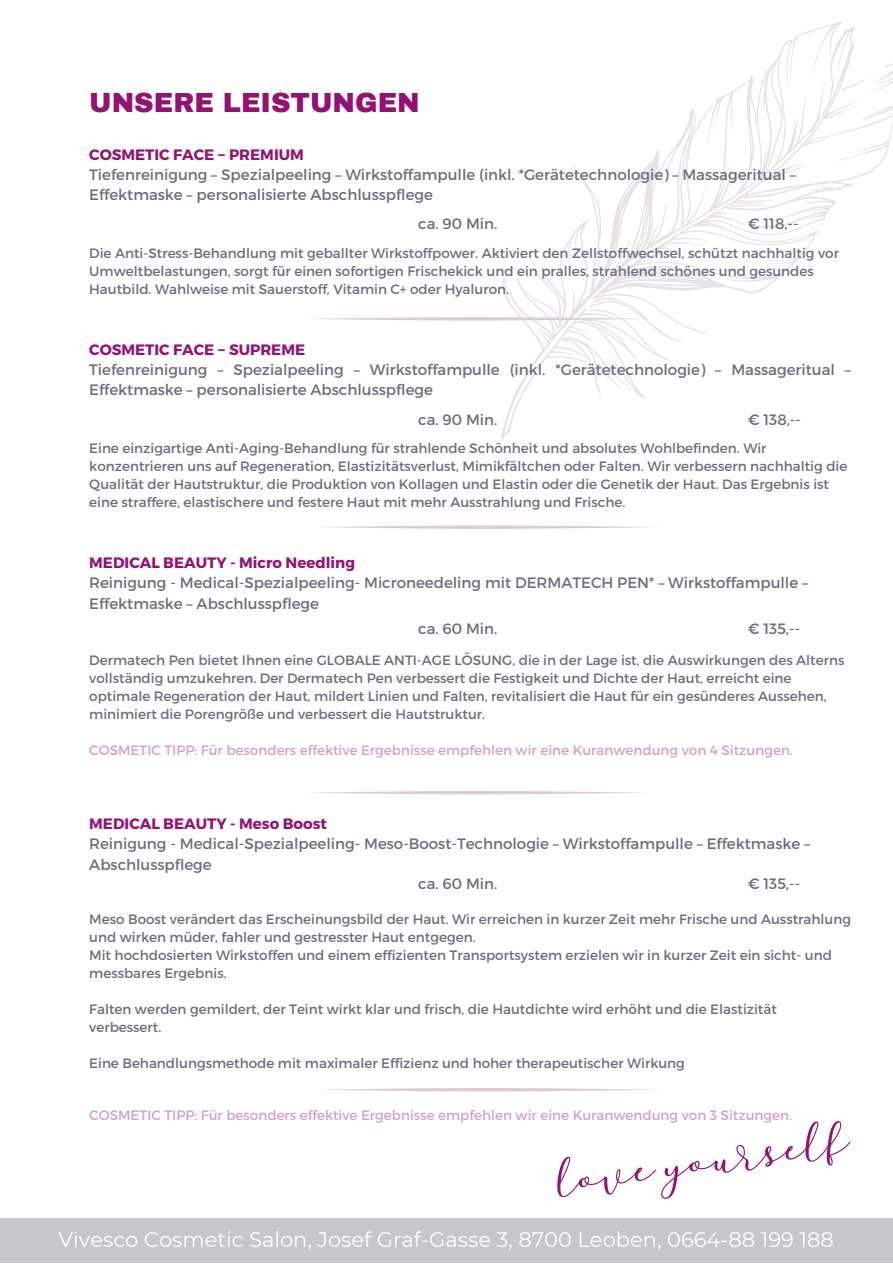
<style>
.page{position:relative;width:893px;height:1264px;background:#fff}
.page>*{position:absolute;margin:0;border:0;box-sizing:border-box;transform-origin:0 0}
.t1{font:54.6px "darloune";color:#941272}
.t2{font:900 27px "Archivo";color:#941272}
.t3{font:21px "Montserrat";color:#fff}
.t4{font:15px/20.2px "Montserrat";color:#6b6e7a}
.t5{font:700 15px "Montserrat";color:#941272}
.t6{font:13.5px/18px "Montserrat";color:#6b6e7a}
.t7{font:13.5px "Montserrat";color:#d2a3c2}
</style>
<div class="page">
<div style="left:0;top:1217px;width:892px;height:45px;background:#c7c5cd"></div>
<svg style="left:501px;top:41px;width:391px;height:398px"></svg>
<svg style="left:596px;top:363px;width:27px;height:27px"></svg>
<svg style="left:789px;top:21px;width:103px;height:100px"></svg>
<svg style="left:313px;top:279px;width:369px;height:69px"></svg>
<svg style="left:323px;top:525px;width:332px;height:4px"></svg>
<svg style="left:313px;top:791px;width:332px;height:3px"></svg>
<svg style="left:323px;top:1088px;width:332px;height:3px"></svg>
<p class="t2" style="left:89px;top:89px;width:332px">UNSERE LEISTUNGEN</p>
<p class="t5" style="left:89px;top:145px;width:216px">COSMETIC FACE − PREMIUM</p>
<p class="t4" style="left:89px;top:164px;width:708px">Tiefenreinigung – Spezialpeeling – Wirkstoffampulle (inkl. *Gerätetechnologie) – Massageritual –<br>Effektmaske – personalisierte Abschlusspflege</p>
<p class="t4" style="left:418px;top:212px;width:81px">ca. 90 Min.</p>
<p class="t4" style="left:747px;top:212px;width:52px">€ 118,--</p>
<p class="t6" style="left:89px;top:243px;width:751px">Die Anti-Stress-Behandlung mit geballter Wirkstoffpower. Aktiviert den Zellstoffwechsel, schützt nachhaltig vor<br>Umweltbelastungen, sorgt für einen sofortigen Frischekick und ein pralles, strahlend schönes und gesundes<br>Hautbild. Wahlweise mit Sauerstoff, Vitamin C+ oder Hyaluron.</p>
<p class="t5" style="left:89px;top:339px;width:217px">COSMETIC FACE − SUPREME</p>
<p class="t4" style="left:89px;top:358px;width:763px">Tiefenreinigung – Spezialpeeling – Wirkstoffampulle (inkl. *Gerätetechnologie) – Massageritual –<br>Effektmaske – personalisierte Abschlusspflege</p>
<p class="t4" style="left:418px;top:409px;width:81px">ca. 90 Min.</p>
<p class="t4" style="left:747px;top:409px;width:55px">€ 138,--</p>
<p class="t6" style="left:89px;top:439px;width:759px">Eine einzigartige Anti-Aging-Behandlung für strahlende Schönheit und absolutes Wohlbefinden. Wir konzentrieren uns auf Regeneration, Elastizitätsverlust, Mimikfältchen oder Falten. Wir verbessern nachhaltig die Qualität der Hautstruktur, die Produktion von Kollagen und Elastin oder die Genetik der Haut. Das Ergebnis ist eine straffere, elastischere und festere Haut mit mehr Ausstrahlung und Frische.</p>
<p class="t5" style="left:89px;top:553px;width:267px">MEDICAL BEAUTY - Micro Needling</p>
<p class="t4" style="left:89px;top:572px;width:720px">Reinigung - Medical-Spezialpeeling- Microneedeling mit DERMATECH PEN* – Wirkstoffampulle –<br>Effektmaske – Abschlusspflege</p>
<p class="t4" style="left:418px;top:617px;width:81px">ca. 60 Min.</p>
<p class="t4" style="left:747px;top:617px;width:54px">€ 135,--</p>
<p class="t6" style="left:89px;top:650px;width:756px">Dermatech Pen bietet Ihnen eine GLOBALE ANTI-AGE LÖSUNG, die in der Lage ist, die Auswirkungen des Alterns vollständig umzukehren. Der Dermatech Pen verbessert die Festigkeit und Dichte der Haut, erreicht eine optimale Regeneration der Haut, mildert Linien und Falten, revitalisiert die Haut für ein gesünderes Aussehen, minimiert die Porengröße und verbessert die Hautstruktur.</p>
<p class="t7" style="left:89px;top:741px;width:705px">COSMETIC TIPP: Für besonders effektive Ergebnisse empfehlen wir eine Kuranwendung von 4 Sitzungen.</p>
<p class="t5" style="left:89px;top:814px;width:239px">MEDICAL BEAUTY - Meso Boost</p>
<p class="t4" style="left:89px;top:833px;width:722px">Reinigung - Medical-Spezialpeeling- Meso-Boost-Technologie – Wirkstoffampulle – Effektmaske –<br>Abschlusspflege</p>
<p class="t4" style="left:418px;top:873px;width:81px">ca. 60 Min.</p>
<p class="t4" style="left:747px;top:873px;width:54px">€ 135,--</p>
<p class="t6" style="left:89px;top:909px;width:763px">Meso Boost verändert das Erscheinungsbild der Haut. Wir erreichen in kurzer Zeit mehr Frische und Ausstrahlung und wirken müder, fahler und gestresster Haut entgegen.</p>
<p class="t6" style="left:89px;top:945px;width:744px">Mit hochdosierten Wirkstoffen und einem effizienten Transportsystem erzielen wir in kurzer Zeit ein sicht- und messbares Ergebnis.</p>
<p class="t6" style="left:89px;top:999px;width:689px">Falten werden gemildert, der Teint wirkt klar und frisch, die Hautdichte wird erhöht und die Elastizität verbessert.</p>
<p class="t6" style="left:89px;top:1053px;width:597px">Eine Behandlungsmethode mit maximaler Effizienz und hoher therapeutischer Wirkung</p>
<p class="t7" style="left:89px;top:1106px;width:704px">COSMETIC TIPP: Für besonders effektive Ergebnisse empfehlen wir eine Kuranwendung von 3 Sitzungen.</p>
<p class="t1" style="left:554px;top:1164px;width:296px;rotate:-8deg">love yourself</p>
<p class="t3" style="left:59px;top:1226px;width:776px">Vivesco Cosmetic Salon, Josef Graf-Gasse 3, 8700 Leoben, 0664-88 199 188</p>
</div>
